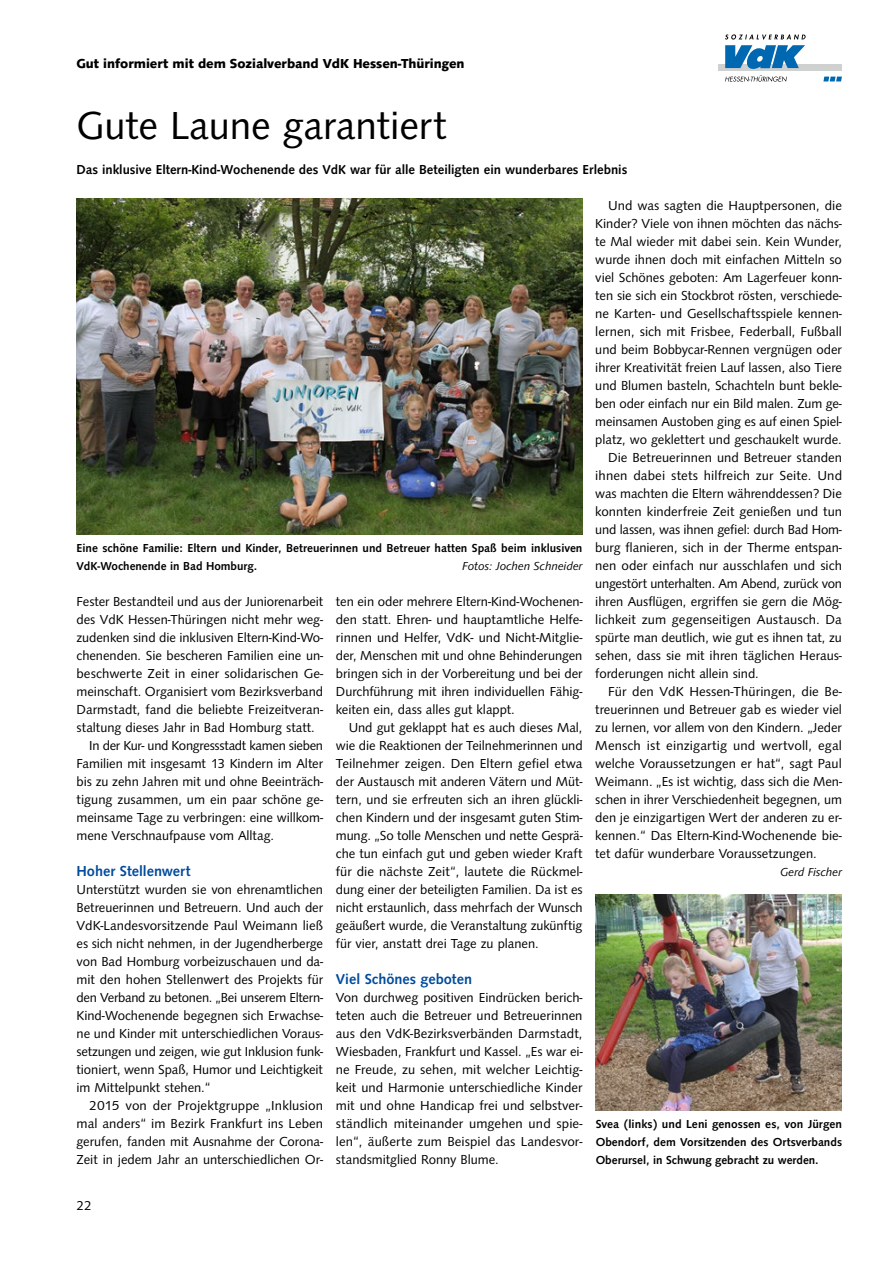
<style>
.page{position:relative;width:893px;height:1263px;background:#fff}
.page>*{position:absolute;margin:0;border:0;box-sizing:border-box;transform-origin:0 0}
.t1{font:40.5px "Syntax";color:#000}
.t2{font:700 15px "Syntax";color:#004b9c}
.t3{font:13.5px/18px "Syntax";color:#000;text-align:justify}
.t4{font:700 13.5px "Syntax";color:#000}
.t5{font:800 13.5px "Syntax H";color:#000}
.t6{font:13.5px "Syntax";letter-spacing:-.02em;color:#000}
.t7{font:700 12px/18px "Syntax";letter-spacing:.005em;color:#000}
.t8{font:italic 12px "Syntax";color:#000}
</style>
<div class="page">
<div style="left:719px;top:64px;width:123px;height:7px;background:#cfd0d0"></div>
<svg style="left:823px;top:77px;width:19px;height:4px"></svg>
<svg style="left:725px;top:34px;width:81px;height:35px"></svg>
<svg style="left:725px;top:75px;width:62px;height:7px"></svg>
<img style="left:77px;top:198px;width:506px;height:336px">
<img style="left:595px;top:894px;width:247px;height:216px">
<p class="t5" style="left:77px;top:56px;width:390px">Gut informiert mit dem Sozialverband VdK Hessen-Thüringen</p>
<h1 class="t1" style="left:77px;top:102px;width:372px">Gute Laune garantiert</h1>
<p class="t4" style="left:77px;top:162px;width:552px">Das inklusive Eltern-Kind-Wochenende des VdK war für alle Beteiligten ein wunderbares Erlebnis</p>
<p class="t7" style="left:77px;top:539px;width:507px">Eine schöne Familie: Eltern und Kinder, Betreuerinnen und Betreuer hatten Spaß beim inklusiven<br>VdK-Wochenende in Bad Homburg.</p>
<p class="t8" style="left:462px;top:559px;width:122px">Fotos: Jochen Schneider</p>
<p class="t3" style="left:77px;top:593px;width:248px">Fester Bestandteil und aus der Juniorenarbeit</p>
<p class="t3" style="left:77px;top:611px;width:248px">des VdK Hessen-Thüringen nicht mehr weg-</p>
<p class="t3" style="left:77px;top:629px;width:248px">zudenken sind die inklusiven Eltern-Kind-Wo-</p>
<p class="t3" style="left:77px;top:647px;width:248px">chenenden. Sie bescheren Familien eine un-</p>
<p class="t3" style="left:77px;top:665px;width:248px">beschwerte Zeit in einer solidarischen Ge-</p>
<p class="t3" style="left:77px;top:683px;width:248px">meinschaft. Organisiert vom Bezirksverband</p>
<p class="t3" style="left:77px;top:701px;width:248px">Darmstadt, fand die beliebte Freizeitveran-</p>
<p class="t3" style="left:77px;top:719px;width:240px">staltung dieses Jahr in Bad Homburg statt.</p>
<p class="t6" style="left:89px;top:738px;width:235px">In der Kur- und Kongressstadt kamen sieben</p>
<p class="t3" style="left:77px;top:755px;width:248px">Familien mit insgesamt 13 Kindern im Alter</p>
<p class="t3" style="left:77px;top:773px;width:248px">bis zu zehn Jahren mit und ohne Beeinträch-</p>
<p class="t3" style="left:77px;top:791px;width:248px">tigung zusammen, um ein paar schöne ge-</p>
<p class="t3" style="left:77px;top:809px;width:248px">meinsame Tage zu verbringen: eine willkom-</p>
<p class="t3" style="left:77px;top:827px;width:199px">mene Verschnaufpause vom Alltag.</p>
<p class="t2" style="left:77px;top:862px;width:116px">Hoher Stellenwert</p>
<p class="t3" style="left:77px;top:881px;width:248px">Unterstützt wurden sie von ehrenamtlichen Betreuerinnen und Betreuern. Und auch der VdK-Landesvorsitzende Paul Weimann ließ es sich nicht nehmen, in der Jugendherberge von Bad Homburg vorbeizuschauen und da&shy;mit den hohen Stellenwert des Projekts für den Verband zu betonen. „Bei unserem Eltern-Kind-Wochenende begegnen sich Erwachse&shy;ne und Kinder mit unterschiedlichen Voraus&shy;setzungen und zeigen, wie gut Inklusion funk&shy;tioniert, wenn Spaß, Humor und Leichtigkeit im Mittelpunkt stehen.“</p>
<p class="t3" style="left:77px;top:1097px;width:248px;text-indent:13px">2015 von der Projektgruppe „Inklusion mal anders“ im Bezirk Frankfurt ins Leben gerufen, fanden mit Ausnahme der Corona-Zeit in jedem Jahr an unterschiedlichen Or-</p>
<p class="t3" style="left:336px;top:593px;width:248px">ten ein oder mehrere Eltern-Kind-Wochenen&shy;den statt. Ehren- und hauptamtliche Helfe&shy;rinnen und Helfer, VdK- und Nicht-Mitglie&shy;der, Menschen mit und ohne Behinderungen bringen sich in der Vorbereitung und bei der Durchführung mit ihren individuellen Fähig&shy;keiten ein, dass alles gut klappt.</p>
<p class="t3" style="left:336px;top:719px;width:248px;text-indent:13px">Und gut geklappt hat es auch dieses Mal, wie die Reaktionen der Teilnehmerinnen und Teilnehmer zeigen. Den Eltern gefiel etwa der Austausch mit anderen Vätern und Müt&shy;tern, und sie erfreuten sich an ihren glückli&shy;chen Kindern und der insgesamt guten Stim&shy;mung. „So tolle Menschen und nette Gesprä&shy;che tun einfach gut und geben wieder Kraft für die nächste Zeit“, lautete die Rückmel&shy;dung einer der beteiligten Familien. Da ist es nicht erstaunlich, dass mehrfach der Wunsch geäußert wurde, die Veranstaltung zukünftig für vier, anstatt drei Tage zu planen.</p>
<p class="t2" style="left:336px;top:970px;width:138px">Viel Schönes geboten</p>
<p class="t3" style="left:336px;top:989px;width:248px">Von durchweg positiven Eindrücken berich&shy;teten auch die Betreuer und Betreuerinnen aus den VdK-Bezirksverbänden Darmstadt, Wiesbaden, Frankfurt und Kassel. „Es war ei&shy;ne Freude, zu sehen, mit welcher Leichtig&shy;keit und Harmonie unterschiedliche Kinder mit und ohne Handicap frei und selbstver&shy;ständlich miteinander umgehen und spie&shy;len“, äußerte zum Beispiel das Landesvor&shy;standsmitglied Ronny Blume.</p>
<p class="t3" style="left:608px;top:197px;width:235px">Und was sagten die Hauptpersonen, die</p>
<p class="t3" style="left:595px;top:215px;width:248px">Kinder? Viele von ihnen möchten das nächs-</p>
<p class="t3" style="left:595px;top:233px;width:248px">te Mal wieder mit dabei sein. Kein Wunder,</p>
<p class="t3" style="left:595px;top:251px;width:248px">wurde ihnen doch mit einfachen Mitteln so</p>
<p class="t3" style="left:595px;top:269px;width:248px">viel Schönes geboten: Am Lagerfeuer konn-</p>
<p class="t3" style="left:595px;top:287px;width:248px">ten sie sich ein Stockbrot rösten, verschiede-</p>
<p class="t3" style="left:595px;top:305px;width:248px">ne Karten- und Gesellschaftsspiele kennen-</p>
<p class="t3" style="left:595px;top:323px;width:248px">lernen, sich mit Frisbee, Federball, Fußball</p>
<p class="t3" style="left:595px;top:341px;width:248px">und beim Bobbycar-Rennen vergnügen oder</p>
<p class="t3" style="left:595px;top:359px;width:248px">ihrer Kreativität freien Lauf lassen, also Tiere</p>
<p class="t3" style="left:595px;top:377px;width:248px">und Blumen basteln, Schachteln bunt bekle-</p>
<p class="t3" style="left:595px;top:395px;width:248px">ben oder einfach nur ein Bild malen. Zum ge-</p>
<p class="t3" style="left:595px;top:413px;width:248px">meinsamen Austoben ging es auf einen Spiel-</p>
<p class="t3" style="left:595px;top:431px;width:248px">platz, wo geklettert und geschaukelt wurde.</p>
<p class="t3" style="left:608px;top:449px;width:235px">Die Betreuerinnen und Betreuer standen</p>
<p class="t3" style="left:595px;top:467px;width:248px">ihnen dabei stets hilfreich zur Seite. Und</p>
<p class="t3" style="left:595px;top:485px;width:248px">was machten die Eltern währenddessen? Die</p>
<p class="t3" style="left:595px;top:503px;width:248px">konnten kinderfreie Zeit genießen und tun</p>
<p class="t3" style="left:595px;top:521px;width:248px">und lassen, was ihnen gefiel: durch Bad Hom-</p>
<p class="t3" style="left:595px;top:539px;width:248px">burg flanieren, sich in der Therme entspan-</p>
<p class="t3" style="left:595px;top:557px;width:248px">nen oder einfach nur ausschlafen und sich</p>
<p class="t3" style="left:595px;top:575px;width:248px">ungestört unterhalten. Am Abend, zurück von</p>
<p class="t3" style="left:595px;top:593px;width:248px">ihren Ausflügen, ergriffen sie gern die Mög-</p>
<p class="t3" style="left:595px;top:611px;width:248px">lichkeit zum gegenseitigen Austausch. Da</p>
<p class="t3" style="left:595px;top:629px;width:248px">spürte man deutlich, wie gut es ihnen tat, zu</p>
<p class="t3" style="left:595px;top:647px;width:248px">sehen, dass sie mit ihren täglichen Heraus-</p>
<p class="t3" style="left:595px;top:665px;width:165px">forderungen nicht allein sind.</p>
<p class="t3" style="left:608px;top:683px;width:235px">Für den VdK Hessen-Thüringen, die Be-</p>
<p class="t3" style="left:595px;top:701px;width:248px">treuerinnen und Betreuer gab es wieder viel</p>
<p class="t3" style="left:595px;top:719px;width:248px">zu lernen, vor allem von den Kindern. „Jeder</p>
<p class="t3" style="left:595px;top:737px;width:248px">Mensch ist einzigartig und wertvoll, egal</p>
<p class="t3" style="left:595px;top:755px;width:248px">welche Voraussetzungen er hat“, sagt Paul</p>
<p class="t3" style="left:595px;top:773px;width:248px">Weimann. „Es ist wichtig, dass sich die Men-</p>
<p class="t3" style="left:595px;top:791px;width:248px">schen in ihrer Verschiedenheit begegnen, um</p>
<p class="t3" style="left:595px;top:809px;width:248px">den je einzigartigen Wert der anderen zu er-</p>
<p class="t3" style="left:595px;top:827px;width:248px">kennen.“ Das Eltern-Kind-Wochenende bie-</p>
<p class="t3" style="left:595px;top:845px;width:223px">tet dafür wunderbare Voraussetzungen.</p>
<p class="t8" style="left:780px;top:865px;width:63px">Gerd Fischer</p>
<p class="t7" style="left:596px;top:1115px;width:248px;text-align:justify">Svea (links) und Leni genossen es, von Jürgen Obendorf, dem Vorsitzenden des Ortsverbands Oberursel, in Schwung gebracht zu werden.</p>
<p class="t3" style="left:77px;top:1197px;width:17px">22</p>
</div>
